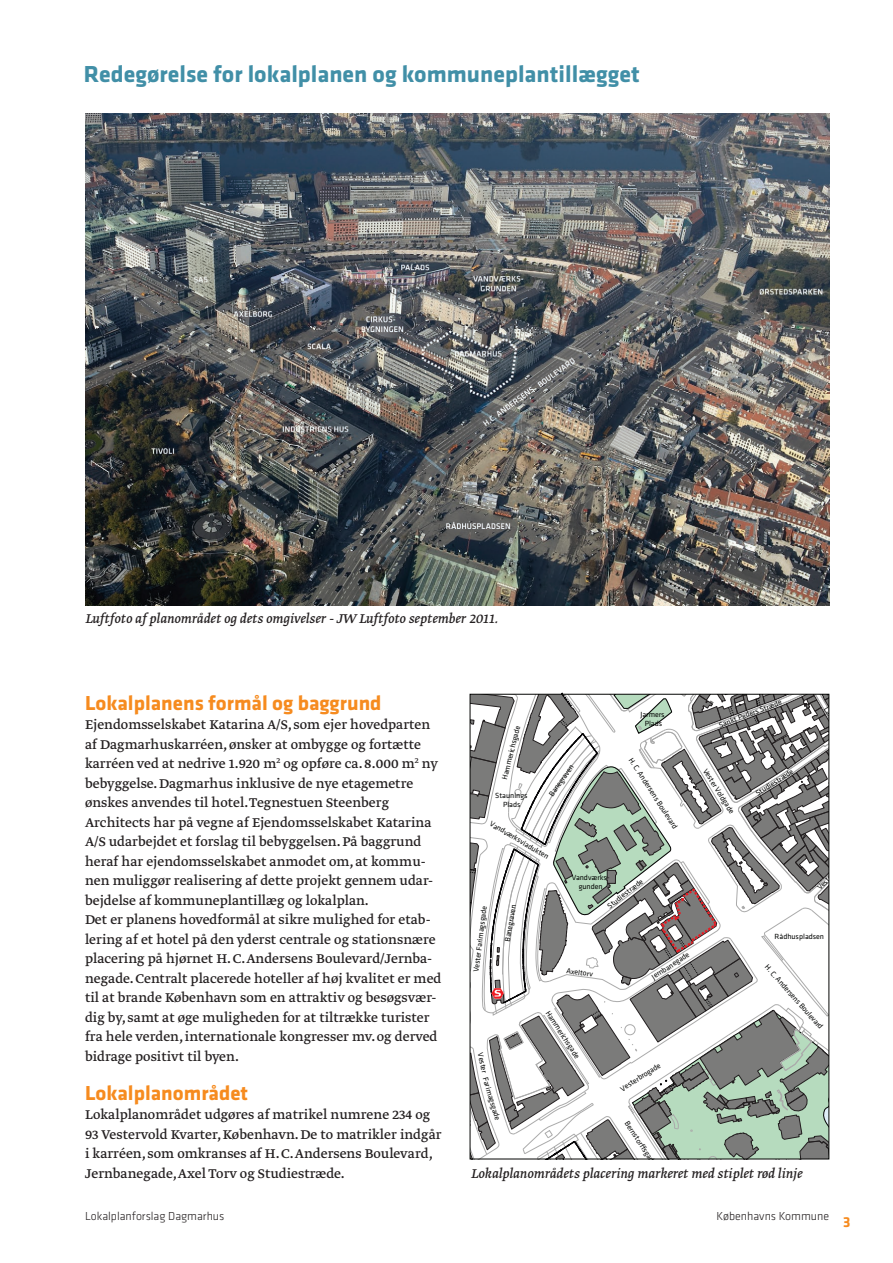
<style>
.page{position:relative;width:893px;height:1263px;background:#fff}
.page>*{position:absolute;margin:0;border:0;box-sizing:border-box;transform-origin:0 0}
.t1{font:700 24px "Klavika";color:#418fa7}
.t2{font:700 21px "Klavika";color:#f68b1f}
.t3{font:15px/19.5px "Greta Text";color:#231f20}
.t4{font:italic 15px "Greta Text";color:#231f20}
.t5{font:700 15px "Klavika";color:#f68b1f}
.t6{font:300 12px "Klavika";color:#231f20}
.t7{font:7.8px "Klavika";color:#040504}
.t8{font:7.65px/9px "Klavika";color:#040504;text-align:center}
</style>
<div class="page">
<img style="left:85px;top:113px;width:744px;height:493px">
<svg style="left:470px;top:693px;width:360px;height:467px"></svg>
<h1 class="t1" style="left:84px;top:65px;width:557px">Redegørelse for lokalplanen og kommuneplantillægget</h1>
<p class="t4" style="left:85px;top:612px;width:415px">Luftfoto af planområdet og dets omgivelser - JW Luftfoto september 2011.</p>
<h2 class="t2" style="left:85px;top:695px;width:298px">Lokalplanens formål og baggrund</h2>
<p class="t3" style="left:85px;top:716px;width:358px">Ejendomsselskabet Katarina A/S, som ejer hovedparten af Dagmarhuskarréen, ønsker at ombygge og fortætte karréen ved at nedrive 1.920 m<sup>2</sup> og opføre ca. 8.000 m<sup>2</sup> ny bebyggelse. Dagmarhus inklusive de nye etagemetre ønskes anvendes til hotel. Tegnestuen Steenberg Architects har på vegne af Ejendomsselskabet Katarina A/S udarbejdet et forslag til bebyggelsen. På baggrund heraf har ejendomsselskabet anmodet om, at kommu&shy;nen muliggør realisering af dette projekt gennem udar&shy;bejdelse af kommuneplantillæg og lokalplan.<br>Det er planens hovedformål at sikre mulighed for etab&shy;lering af et hotel på den yderst centrale og stationsnære placering på hjørnet H. C. Andersens Boulevard/Jernba&shy;negade. Centralt placerede hoteller af høj kvalitet er med til at brande København som en attraktiv og besøgsvær&shy;dig by, samt at øge muligheden for at tiltrække turister fra hele verden, internationale kongresser mv. og derved bidrage positivt til byen.</p>
<h2 class="t2" style="left:85px;top:1085px;width:165px">Lokalplanområdet</h2>
<p class="t3" style="left:85px;top:1106px;width:358px">Lokalplanområdet udgøres af matrikel numrene 234 og 93 Vestervold Kvarter, København. De to matrikler indgår i karréen, som omkranses af H. C. Andersens Boulevard, Jernbanegade, Axel Torv og Studiestræde.</p>
<p class="t7" style="left:502px;top:779px;width:57px;rotate:-76deg">Hammerichsgade</p>
<p class="t8" style="left:495px;top:791px;width:34px">Staunings<br>Plads</p>
<p class="t7" style="left:548px;top:794px;width:39px;rotate:-55deg">Banegraven</p>
<p class="t8" style="left:492px;top:820px;width:68px;rotate:30deg">Vandværksviadukten</p>
<p class="t8" style="left:640px;top:710px;width:26px">Jarmers<br>Plads</p>
<p class="t7" style="left:633px;top:757px;width:85px;rotate:57deg">H.C.Andersens Boulevard</p>
<p class="t8" style="left:718px;top:722px;width:68px;rotate:-21deg">Sankt Peders Stræde</p>
<p class="t7" style="left:708px;top:768px;width:53px;rotate:58deg">Vester Voldgade</p>
<p class="t8" style="left:754px;top:790px;width:45px;rotate:-32deg">Studiestræde</p>
<p class="t7" style="left:816px;top:886px;width:37px;rotate:-46deg">Vestergade</p>
<p class="t8" style="left:572px;top:873px;width:40px">Vandværks&shy;gunden</p>
<p class="t8" style="left:606px;top:904px;width:45px;rotate:-38deg">Studiestræde</p>
<p class="t7" style="left:504px;top:941px;width:39px;rotate:-80deg">Banegraven</p>
<p class="t7" style="left:473px;top:972px;width:68px;rotate:-83deg">Vester Farimagsgade</p>
<p class="t8" style="left:775px;top:933px;width:51px">Rådhuspladsen</p>
<p class="t8" style="left:650px;top:974px;width:45px;rotate:-33deg">Jernbanegade</p>
<p class="t7" style="left:768px;top:964px;width:85px;rotate:48deg">H.C.Andersens Boulevard</p>
<p class="t8" style="left:567px;top:966px;width:29px;rotate:9deg">Axeltorv</p>
<p class="t7" style="left:550px;top:1009px;width:57px;rotate:57deg">Hammerichsgade</p>
<p class="t7" style="left:483px;top:1052px;width:22px;rotate:78deg">Vester</p>
<p class="t7" style="left:488px;top:1076px;width:46px;rotate:73deg">Farimagsgade</p>
<p class="t8" style="left:619px;top:1086px;width:48px;rotate:-33deg">Vesterbrogade</p>
<p class="t7" style="left:629px;top:1120px;width:53px;rotate:57deg">Bernstorff sgade</p>
<p class="t4" style="left:471px;top:1167px;width:333px">Lokalplanområdets placering markeret med stiplet rød linje</p>
<p class="t6" style="left:85px;top:1211px;width:141px">Lokalplanforslag Dagmarhus</p>
<p class="t6" style="left:717px;top:1211px;width:114px">Københavns Kommune</p>
<p class="t5" style="left:843px;top:1216px;width:9px">3</p>
</div>
